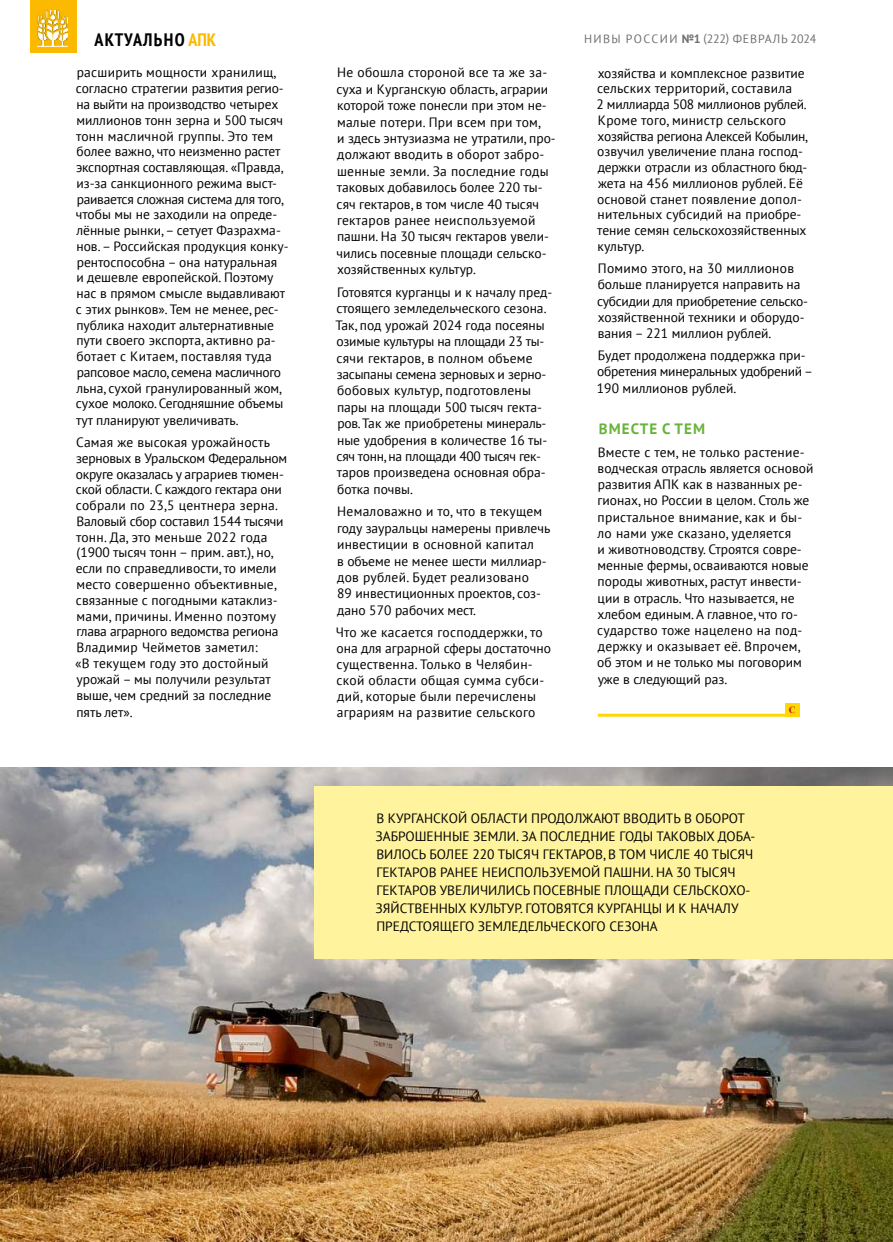
<style>
.page{position:relative;width:893px;height:1242px;background:#fff}
.page>*{position:absolute;margin:0;border:0;box-sizing:border-box;transform-origin:0 0}
.t1{font:700 condensed 18px "PT Sans";letter-spacing:.05em;color:#000}
.t2{font:700 15px "PT Sans";letter-spacing:.08em;color:#67b33a}
.t3{font:13.5px/15.8px "PT Sans";color:#000}
.t4{font:13.5px/15.9px "PT Sans";letter-spacing:.02em;color:#000}
.t5{font:12px "PT Sans";letter-spacing:.07em;color:#6e6e6e}
.t6{font:700 9.45px "Times New Roman";color:#dd020d}
.s1{color:#fbb900}
.s2{font-weight:700}
</style>
<div class="page">
<div style="left:30px;top:0;width:47px;height:52px;background:#fbb900"></div>
<img style="left:37px;top:10px;width:30px;height:36px">
<img style="left:0;top:767px;width:893px;height:475px">
<div style="left:315px;top:786px;width:578px;height:172px;background:#fff49d"></div>
<hr style="left:598px;top:713px;width:202px;height:3px;background:#ffd800">
<div style="left:786px;top:703px;width:14px;height:13px;background:#ffd800"></div>
<h1 class="t1" style="left:94px;top:28px;width:123px">АКТУАЛЬНО <span class="s1">АПК</span></h1>
<p class="t3" style="left:76px;top:65px;width:214px">расширить мощности хранилищ, согласно стратегии развития регио&shy;на выйти на производство четырех миллионов тонн зерна и 500 тысяч тонн масличной группы. Это тем более важно, что неизменно растет экспортная составляющая. «Правда, из-за санкционного режима выст&shy;раивается сложная система для того, чтобы мы не заходили на опреде&shy;лённые рынки, – сетует Фазрахма&shy;нов. – Российская продукция конку&shy;рентоспособна – она натуральная<br>и дешевле европейской. Поэтому нас в прямом смысле выдавливают с этих рынков». Тем не менее, рес&shy;публика находит альтернативные пути своего экспорта, активно ра&shy;ботает с Китаем, поставляя туда рапсовое масло, семена масличного льна, сухой гранулированный жом, сухое молоко. Сегодняшние объемы тут планируют увеличивать.</p>
<p class="t3" style="left:75px;top:434px;width:214px">Самая же высокая урожайность зерновых в Уральском Федеральном округе оказалась у аграриев тюмен&shy;ской области. С каждого гектара они собрали по 23,5 центнера зерна.<br>Валовый сбор составил 1544 тысячи тонн. Да, это меньше 2022 года (1900 тысяч тонн – прим. авт.), но, если по справедливости, то имели место совершенно объективные, связанные с погодными катаклиз&shy;мами, причины. Именно поэтому глава аграрного ведомства региона<br>Владимир Чейметов заметил:<br>«В текущем году это достойный урожай – мы получили результат выше, чем средний за последние пять лет».</p>
<p class="t3" style="left:336px;top:64px;width:221px;line-height:16.4px">Не обошла стороной все та же за&shy;суха и Курганскую область, аграрии которой тоже понесли при этом не&shy;малые потери. При всем при том,<br>и здесь энтузиазма не утратили, про&shy;должают вводить в оборот забро&shy;шенные земли. За последние годы таковых добавилось более 220 ты&shy;сяч гектаров, в том числе 40 тысяч гектаров ранее неиспользуемой пашни. На 30 тысяч гектаров увели&shy;чились посевные площади сельско&shy;хозяйственных культур.</p>
<p class="t3" style="left:336px;top:284px;width:218px;line-height:16.4px">Готовятся курганцы и к началу пред&shy;стоящего земледельческого сезона.<br>Так, под урожай 2024 года посеяны озимые культуры на площади 23 ты&shy;сячи гектаров, в полном объеме засыпаны семена зерновых и зерно&shy;бобовых культур, подготовлены пары на площади 500 тысяч гекта&shy;ров. Так же приобретены минераль&shy;ные удобрения в количестве 16 ты&shy;сяч тонн, на площади 400 тысяч гек&shy;таров произведена основная обра&shy;ботка почвы.</p>
<p class="t3" style="left:337px;top:503px;width:215px;line-height:16.4px">Немаловажно и то, что в текущем году зауральцы намерены привлечь инвестиции в основной капитал<br>в объеме не менее шести миллиар&shy;дов рублей. Будет реализовано<br>89 инвестиционных проектов, соз&shy;дано 570 рабочих мест.</p>
<p class="t4" style="left:336px;top:624px;width:217px">Что же касается господдержки, то она для аграрной сферы достаточно существенна. Только в Челябин&shy;ской области общая сумма субси&shy;дий, которые были перечислены аграриям на развитие сельского</p>
<p class="t5" style="left:584px;top:31px;width:234px">НИВЫ РОССИИ <span class="s2">№1</span> (222) ФЕВРАЛЬ 2024</p>
<p class="t3" style="left:596px;top:65px;width:213px">хозяйства и комплексное развитие сельских территорий, составила<br>2 миллиарда 508 миллионов рублей.<br>Кроме того, министр сельского хозяйства региона Алексей Кобылин, озвучил увеличение плана господ&shy;держки отрасли из областного бюд&shy;жета на 456 миллионов рублей. Её основой станет появление допол&shy;нительных субсидий на приобре&shy;тение семян сельскохозяйственных культур.</p>
<p class="t3" style="left:597px;top:260px;width:212px;line-height:16.2px">Помимо этого, на 30 миллионов больше планируется направить на субсидии для приобретение сельско&shy;хозяйственной техники и оборудо&shy;вания – 221 миллион рублей.</p>
<p class="t3" style="left:597px;top:347px;width:218px;line-height:16.2px">Будет продолжена поддержка при&shy;обретения минеральных удобрений –<br>190 миллионов рублей.</p>
<p class="t2" style="left:599px;top:419px;width:108px">ВМЕСТЕ С ТЕМ</p>
<p class="t3" style="left:597px;top:443px;width:218px;line-height:16.2px">Вместе с тем, не только растение&shy;водческая отрасль является основой развития АПК как в названных ре&shy;гионах, но России в целом. Столь же пристальное внимание, как и бы&shy;ло нами уже сказано, уделяется<br>и животноводству. Строятся совре&shy;менные фермы, осваиваются новые породы животных, растут инвести&shy;ции в отрасль. Что называется, не хлебом единым. А главное, что го&shy;сударство тоже нацелено на под&shy;держку и оказывает её. Впрочем, об этом и не только мы поговорим уже в следующий раз.</p>
<p class="t6" style="left:789px;top:703px;width:8px">С</p>
<p class="t3" style="left:376px;top:809px;width:381px;line-height:18px">В КУРГАНСКОЙ ОБЛАСТИ ПРОДОЛЖАЮТ ВВОДИТЬ В ОБОРОТ ЗАБРОШЕННЫЕ ЗЕМЛИ. ЗА ПОСЛЕДНИЕ ГОДЫ ТАКОВЫХ ДОБА-ВИЛОСЬ БОЛЕЕ 220 ТЫСЯЧ ГЕКТАРОВ, В ТОМ ЧИСЛЕ 40 ТЫСЯЧ ГЕКТАРОВ РАНЕЕ НЕИСПОЛЬЗУЕМОЙ ПАШНИ. НА 30 ТЫСЯЧ ГЕКТАРОВ УВЕЛИЧИЛИСЬ ПОСЕВНЫЕ ПЛОЩАДИ СЕЛЬСКОХО-ЗЯЙСТВЕННЫХ КУЛЬТУР. ГОТОВЯТСЯ КУРГАНЦЫ И К НАЧАЛУ ПРЕДСТОЯЩЕГО ЗЕМЛЕДЕЛЬЧЕСКОГО СЕЗОНА</p>
</div>
